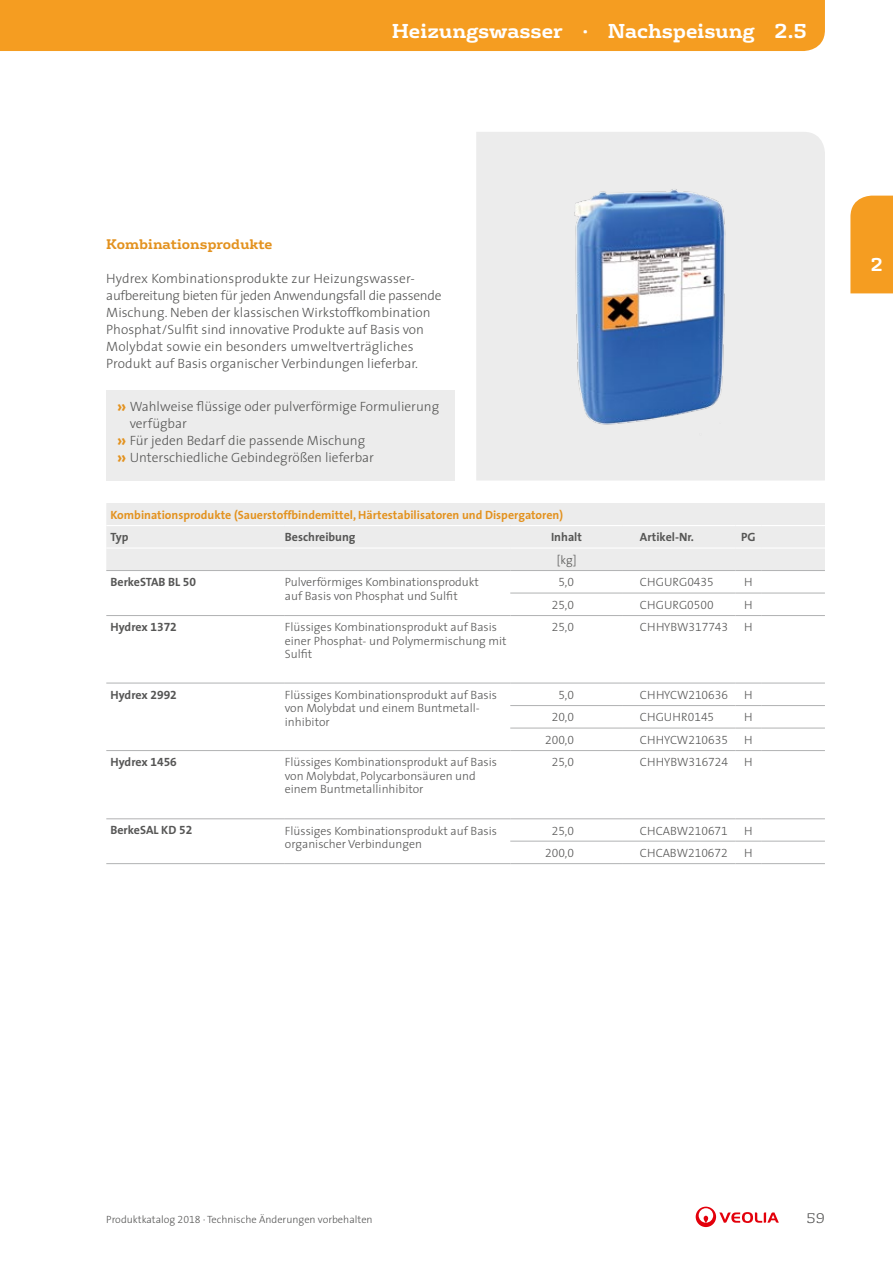
<style>
.page{position:relative;width:893px;height:1263px;background:#fff}
.page>*{position:absolute;margin:0;border:0;box-sizing:border-box;transform-origin:0 0}
.t1{font:700 19.5px "FS Rufus";color:#fff}
.t2{font:700 18px "FS Rufus";color:#fff}
.t3{font:300 13.5px/17px "The Sans";color:#565655}
.t4{font:700 13.5px "FS Rufus";color:#e3921f}
.t5{font:300 13.5px "FS Rufus";color:#565655}
.t6{font:300 12px/13.5px "The Sans";color:#565655}
.t7{font:700 12px "The Sans";color:#565655}
.t8{font:700 12px "The Sans";color:#e3921f}
.t9{font:12px "The Sans Light Expert";color:#565655}
.t10{font:300 10.5px "The Sans";color:#565655}
.s1{font-weight:700;font-size:18px;color:#e3921f}
.s2{font-family:"The Sans Bold Expert";font-weight:400}
.s3{font-family:"The Sans Light Expert";font-weight:400}
</style>
<div class="page">
<div style="left:0;top:0;width:825px;height:51px;background:#f59d21"></div>
<svg style="left:696px;top:1206px;width:83px;height:21px"></svg>
<div style="left:476px;top:132px;width:349px;height:348px;background:#ececec"></div>
<img style="left:556px;top:169px;width:189px;height:274px">
<div style="left:106px;top:503px;width:719px;height:67px;background:#ececec"></div>
<svg style="left:106px;top:592px;width:719px;height:249px"></svg>
<hr style="left:623px;top:593px;width:113px;height:1px;background:#b1b2b3">
<hr style="left:106px;top:615px;width:179px;height:1px;background:#b1b2b3">
<hr style="left:623px;top:615px;width:113px;height:1px;background:#b1b2b3">
<hr style="left:106px;top:683px;width:179px;height:1px;background:#b1b2b3">
<hr style="left:623px;top:683px;width:113px;height:1px;background:#b1b2b3">
<hr style="left:623px;top:705px;width:113px;height:1px;background:#b1b2b3">
<hr style="left:623px;top:728px;width:113px;height:1px;background:#b1b2b3">
<hr style="left:106px;top:750px;width:179px;height:1px;background:#b1b2b3">
<hr style="left:623px;top:750px;width:113px;height:1px;background:#b1b2b3">
<hr style="left:106px;top:818px;width:179px;height:1px;background:#b1b2b3">
<hr style="left:623px;top:818px;width:113px;height:1px;background:#b1b2b3">
<hr style="left:623px;top:841px;width:113px;height:1px;background:#b1b2b3">
<hr style="left:106px;top:863px;width:179px;height:1px;background:#b1b2b3">
<hr style="left:623px;top:863px;width:113px;height:1px;background:#b1b2b3">
<hr style="left:623px;top:570px;width:113px;height:1px;background:#b1b2b3">
<svg style="left:736px;top:570px;width:25px;height:1px"></svg>
<svg style="left:736px;top:593px;width:25px;height:1px"></svg>
<svg style="left:736px;top:615px;width:25px;height:1px"></svg>
<svg style="left:736px;top:683px;width:25px;height:1px"></svg>
<svg style="left:736px;top:705px;width:25px;height:1px"></svg>
<svg style="left:736px;top:728px;width:25px;height:1px"></svg>
<svg style="left:736px;top:750px;width:25px;height:1px"></svg>
<svg style="left:736px;top:818px;width:25px;height:1px"></svg>
<svg style="left:736px;top:841px;width:25px;height:1px"></svg>
<svg style="left:736px;top:863px;width:25px;height:1px"></svg>
<hr style="left:106px;top:547px;width:179px;height:2px;background:#fff">
<hr style="left:510px;top:547px;width:113px;height:2px;background:#fff">
<hr style="left:623px;top:547px;width:113px;height:2px;background:#fff">
<hr style="left:736px;top:547px;width:25px;height:2px;background:#fff">
<hr style="left:761px;top:547px;width:64px;height:2px;background:#fff">
<hr style="left:106px;top:570px;width:179px;height:1px;background:#b1b2b3">
<hr style="left:761px;top:570px;width:64px;height:1px;background:#b1b2b3">
<hr style="left:761px;top:593px;width:64px;height:1px;background:#b1b2b3">
<hr style="left:761px;top:615px;width:64px;height:1px;background:#b1b2b3">
<hr style="left:761px;top:683px;width:64px;height:1px;background:#b1b2b3">
<hr style="left:761px;top:705px;width:64px;height:1px;background:#b1b2b3">
<hr style="left:761px;top:728px;width:64px;height:1px;background:#b1b2b3">
<hr style="left:761px;top:750px;width:64px;height:1px;background:#b1b2b3">
<hr style="left:761px;top:818px;width:64px;height:1px;background:#b1b2b3">
<hr style="left:761px;top:841px;width:64px;height:1px;background:#b1b2b3">
<hr style="left:761px;top:863px;width:64px;height:1px;background:#b1b2b3">
<hr style="left:510px;top:570px;width:113px;height:1px;background:#b1b2b3">
<hr style="left:510px;top:593px;width:113px;height:1px;background:#b1b2b3">
<hr style="left:510px;top:615px;width:113px;height:1px;background:#b1b2b3">
<hr style="left:510px;top:683px;width:113px;height:1px;background:#b1b2b3">
<hr style="left:510px;top:705px;width:113px;height:1px;background:#b1b2b3">
<hr style="left:510px;top:728px;width:113px;height:1px;background:#b1b2b3">
<hr style="left:510px;top:750px;width:113px;height:1px;background:#b1b2b3">
<hr style="left:510px;top:818px;width:113px;height:1px;background:#b1b2b3">
<hr style="left:510px;top:841px;width:113px;height:1px;background:#b1b2b3">
<hr style="left:510px;top:863px;width:113px;height:1px;background:#b1b2b3">
<hr style="left:106px;top:525px;width:179px;height:1px;background:#fff">
<hr style="left:510px;top:525px;width:113px;height:1px;background:#fff">
<hr style="left:623px;top:525px;width:113px;height:1px;background:#fff">
<svg style="left:736px;top:525px;width:25px;height:1px"></svg>
<hr style="left:761px;top:525px;width:64px;height:1px;background:#fff">
<hr style="left:285px;top:525px;width:225px;height:1px;background:#fff">
<hr style="left:285px;top:547px;width:225px;height:2px;background:#fff">
<hr style="left:285px;top:570px;width:225px;height:1px;background:#b1b2b3">
<hr style="left:285px;top:615px;width:225px;height:1px;background:#b1b2b3">
<hr style="left:285px;top:683px;width:225px;height:1px;background:#b1b2b3">
<hr style="left:285px;top:750px;width:225px;height:1px;background:#b1b2b3">
<hr style="left:285px;top:818px;width:225px;height:1px;background:#b1b2b3">
<hr style="left:285px;top:863px;width:225px;height:1px;background:#b1b2b3">
<div style="left:106px;top:390px;width:349px;height:90px;background:#ececec"></div>
<div style="left:850px;top:196px;width:43px;height:97px;background:#f59d21"></div>
<h1 class="t1" style="left:392px;top:14px;width:365px">Heizungswasser · Nachspeisung</h1>
<h1 class="t1" style="left:774px;top:14px;width:34px">2.5</h1>
<p class="t4" style="left:106px;top:232px;width:168px">Kombinationsprodukte</p>
<p class="t3" style="left:106px;top:269px;width:337px">Hydrex Kombinationsprodukte zur Heizungswasser&shy;aufbereitung bieten für jeden Anwendungsfall die passende Mischung. Neben der klassischen Wirkstoffkombination Phosphat/Sulfit sind innovative Produkte auf Basis von Molybdat sowie ein besonders umweltverträgliches Produkt auf Basis organischer Verbindungen lieferbar.</p>
<p class="t3" style="left:117px;top:398px;width:324px"><span class="s1">»</span> Wahlweise flüssige oder pulverförmige Formulierung</p>
<p class="t3" style="left:130px;top:415px;width:59px">verfügbar</p>
<p class="t3" style="left:117px;top:432px;width:250px"><span class="s1">»</span> Für jeden Bedarf die passende Mischung</p>
<p class="t3" style="left:117px;top:449px;width:259px"><span class="s1">»</span> Unterschiedliche Gebindegrößen lieferbar</p>
<p class="t8" style="left:111px;top:504px;width:454px">Kombinationsprodukte (Sauerstoffbindemittel, Härtestabilisatoren und Dispergatoren)</p>
<p class="t7" style="left:111px;top:527px;width:20px">Typ</p>
<p class="t7" style="left:285px;top:527px;width:72px">Beschreibung</p>
<p class="t7" style="left:551px;top:527px;width:32px">Inhalt</p>
<p class="t7" style="left:640px;top:527px;width:56px">Artikel-Nr.</p>
<p class="t7" style="left:741px;top:527px;width:16px">PG</p>
<p class="t6" style="left:557px;top:553px;width:21px">[kg]</p>
<p class="t7" style="left:111px;top:572px;width:87px">BerkeSTAB BL <span class="s2">50</span></p>
<p class="t6" style="left:285px;top:575px;width:196px">Pulverförmiges Kombinationsprodukt auf Basis von Phosphat und Sulfit</p>
<p class="t9" style="left:558px;top:572px;width:17px">5,0</p>
<p class="t6" style="left:640px;top:575px;width:75px">CHGURG<span class="s3">0435</span></p>
<p class="t6" style="left:744px;top:575px;width:10px">H</p>
<p class="t9" style="left:552px;top:595px;width:24px">25,0</p>
<p class="t6" style="left:640px;top:598px;width:75px">CHGURG<span class="s3">0500</span></p>
<p class="t6" style="left:744px;top:598px;width:10px">H</p>
<p class="t7" style="left:111px;top:617px;width:68px">Hydrex <span class="s2">1372</span></p>
<p class="t6" style="left:285px;top:620px;width:223px">Flüssiges Kombinationsprodukt auf Basis einer Phosphat- und Polymermischung mit<br>Sulfit</p>
<p class="t9" style="left:552px;top:617px;width:24px">25,0</p>
<p class="t6" style="left:640px;top:620px;width:90px">CHHYBW<span class="s3">317743</span></p>
<p class="t6" style="left:744px;top:620px;width:10px">H</p>
<p class="t7" style="left:111px;top:684px;width:68px">Hydrex <span class="s2">2992</span></p>
<p class="t6" style="left:285px;top:688px;width:214px">Flüssiges Kombinationsprodukt auf Basis von Molybdat und einem Buntmetall&shy;inhibitor</p>
<p class="t9" style="left:558px;top:685px;width:17px">5,0</p>
<p class="t6" style="left:640px;top:688px;width:90px">CHHYCW<span class="s3">210636</span></p>
<p class="t6" style="left:744px;top:688px;width:10px">H</p>
<p class="t9" style="left:552px;top:707px;width:24px">20,0</p>
<p class="t6" style="left:640px;top:710px;width:76px">CHGUHR<span class="s3">0145</span></p>
<p class="t6" style="left:744px;top:710px;width:10px">H</p>
<p class="t9" style="left:545px;top:730px;width:30px">200,0</p>
<p class="t6" style="left:640px;top:733px;width:90px">CHHYCW<span class="s3">210635</span></p>
<p class="t6" style="left:744px;top:733px;width:10px">H</p>
<p class="t7" style="left:111px;top:752px;width:68px">Hydrex <span class="s2">1456</span></p>
<p class="t6" style="left:285px;top:755px;width:214px">Flüssiges Kombinationsprodukt auf Basis von Molybdat, Polycarbonsäuren und einem Buntmetallinhibitor</p>
<p class="t9" style="left:552px;top:752px;width:24px">25,0</p>
<p class="t6" style="left:640px;top:755px;width:90px">CHHYBW<span class="s3">316724</span></p>
<p class="t6" style="left:744px;top:755px;width:10px">H</p>
<p class="t7" style="left:111px;top:820px;width:83px">BerkeSAL KD <span class="s2">52</span></p>
<p class="t6" style="left:285px;top:823px;width:214px">Flüssiges Kombinationsprodukt auf Basis organischer Verbindungen</p>
<p class="t9" style="left:552px;top:820px;width:24px">25,0</p>
<p class="t6" style="left:640px;top:823px;width:89px">CHCABW<span class="s3">210671</span></p>
<p class="t6" style="left:744px;top:823px;width:10px">H</p>
<p class="t9" style="left:545px;top:843px;width:30px">200,0</p>
<p class="t6" style="left:640px;top:846px;width:89px">CHCABW<span class="s3">210672</span></p>
<p class="t6" style="left:744px;top:846px;width:10px">H</p>
<h2 class="t2" style="left:871px;top:249px;width:14px">2</h2>
<p class="t10" style="left:106px;top:1211px;width:268px">Produktkatalog <span class="s3">2018</span> · Technische Änderungen vorbehalten</p>
<p class="t5" style="left:807px;top:1207px;width:20px">59</p>
</div>
